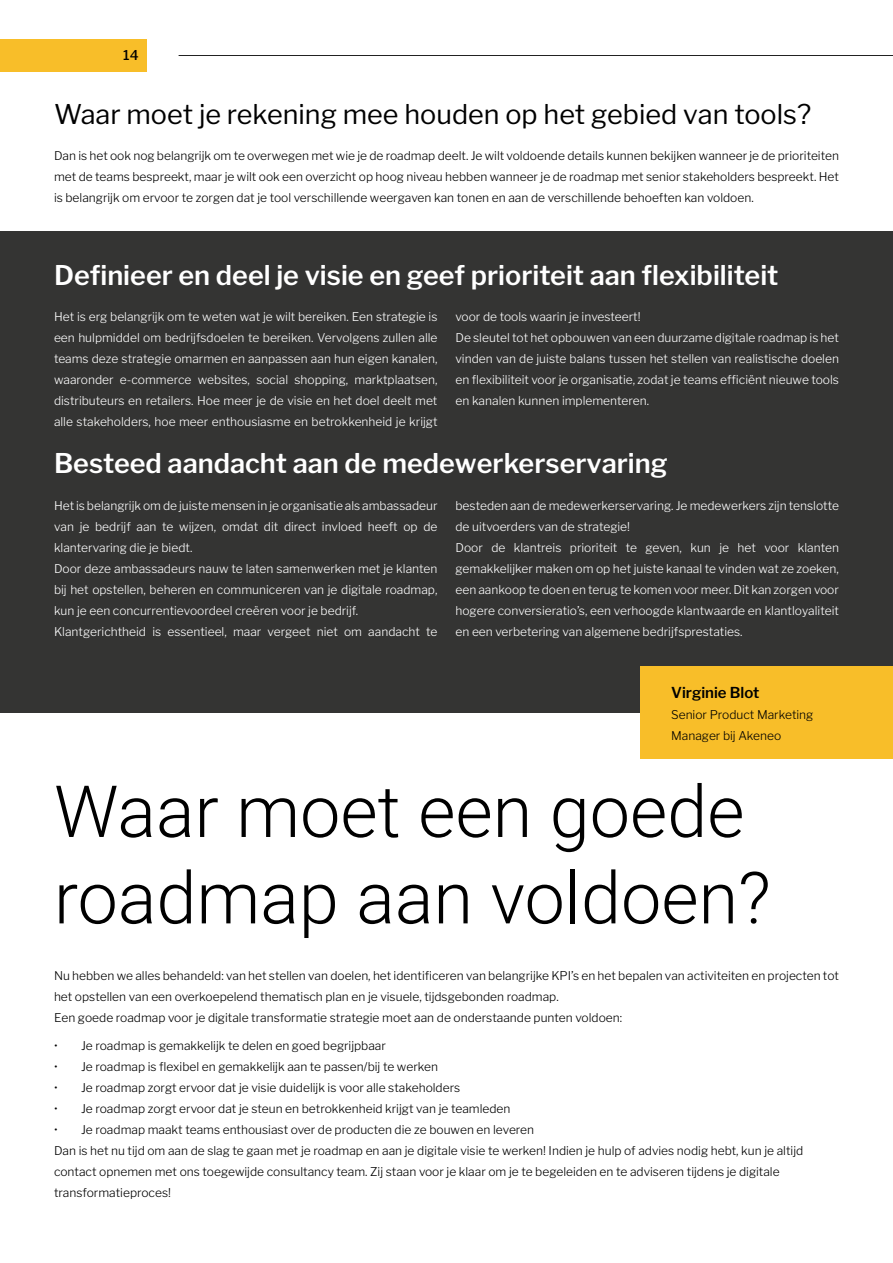
<style>
.page{position:relative;width:893px;height:1263px;background:#fff}
.page>*{position:absolute;margin:0;border:0;box-sizing:border-box;transform-origin:0 0}
.t1{font:300 72px/86.4px "Roboto";color:#000}
.t2{font:600 27px "Libre Franklin";color:#fff}
.t3{font:27px "Libre Franklin";color:#000}
.t4{font:600 15px "Libre Franklin";color:#000}
.t5{font:500 13.5px "Libre Franklin";color:#000}
.t6{font:300 12px/21px "Libre Franklin";color:#fff}
.t7{font:300 12px/21px "Libre Franklin";color:#000}
</style>
<div class="page">
<hr style="left:179px;top:55px;width:714px;height:1px;background:#222">
<div style="left:0;top:231px;width:893px;height:482px;background:#343433"></div>
<div style="left:641px;top:667px;width:252px;height:92px;background:#f8be29"></div>
<div style="left:0;top:39px;width:147px;height:33px;background:#f8be29"></div>
<p class="t5" style="left:123px;top:47px;width:17px">14</p>
<h2 class="t3" style="left:54px;top:98px;width:759px">Waar moet je rekening mee houden op het gebied van tools?</h2>
<p class="t7" style="left:54px;top:145px;width:786px;text-align:justify">Dan is het ook nog belangrijk om te overwegen met wie je de roadmap deelt. Je wilt voldoende details kunnen bekijken wanneer je de prioriteiten met de teams bespreekt, maar je wilt ook een overzicht op hoog niveau hebben wanneer je de roadmap met senior stakeholders bespreekt. Het is belangrijk om ervoor te zorgen dat je tool verschillende weergaven kan tonen en aan de verschillende behoeften kan voldoen.</p>
<h2 class="t2" style="left:54px;top:259px;width:726px">Definieer en deel je visie en geef prioriteit aan flexibiliteit</h2>
<p class="t6" style="left:54px;top:306px;width:385px;text-align:justify">Het is erg belangrijk om te weten wat je wilt bereiken. Een strategie is een hulpmiddel om bedrijfsdoelen te bereiken. Vervolgens zullen alle teams deze strategie omarmen en aanpassen aan hun eigen kanalen, waaronder e-commerce websites, social shopping, marktplaatsen, distributeurs en retailers. Hoe meer je de visie en het doel deelt met alle stakeholders, hoe meer enthousiasme en betrokkenheid je krijgt</p>
<p class="t6" style="left:455px;top:306px;width:385px">voor de tools waarin je investeert!<br>De sleutel tot het opbouwen van een duurzame digitale roadmap is het vinden van de juiste balans tussen het stellen van realistische doelen en flexibiliteit voor je organisatie, zodat je teams efficiënt nieuwe tools en kanalen kunnen implementeren.</p>
<h2 class="t2" style="left:54px;top:447px;width:615px">Besteed aandacht aan de medewerkerservaring</h2>
<p class="t6" style="left:54px;top:495px;width:385px">Het is belangrijk om de juiste mensen in je organisatie als ambassadeur van je bedrijf aan te wijzen, omdat dit direct invloed heeft op de klantervaring die je biedt.<br>Door deze ambassadeurs nauw te laten samenwerken met je klanten bij het opstellen, beheren en communiceren van je digitale roadmap, kun je een concurrentievoordeel creëren voor je bedrijf.<br>Klantgerichtheid is essentieel, maar vergeet niet om aandacht te</p>
<p class="t6" style="left:455px;top:495px;width:385px">besteden aan de medewerkerservaring. Je medewerkers zijn tenslotte de uitvoerders van de strategie!<br>Door de klantreis prioriteit te geven, kun je het voor klanten gemakkelijker maken om op het juiste kanaal te vinden wat ze zoeken, een aankoop te doen en terug te komen voor meer. Dit kan zorgen voor hogere conversieratio’s, een verhoogde klantwaarde en klantloyaliteit en een verbetering van algemene bedrijfsprestaties.</p>
<p class="t4" style="left:671px;top:683px;width:90px">Virginie Blot</p>
<p class="t7" style="left:671px;top:704px;width:144px">Senior Product Marketing<br>Manager bij Akeneo</p>
<h1 class="t1" style="left:54px;top:765px;width:718px">Waar moet een goede roadmap aan voldoen?</h1>
<p class="t7" style="left:54px;top:965px;width:786px">Nu hebben we alles behandeld: van het stellen van doelen, het identificeren van belangrijke KPI’s en het bepalen van activiteiten en projecten tot het opstellen van een overkoepelend thematisch plan en je visuele, tijdsgebonden roadmap.<br>Een goede roadmap voor je digitale transformatie strategie moet aan de onderstaande punten voldoen:</p>
<p class="t7" style="left:54px;top:1035px;width:333px">• Je roadmap is gemakkelijk te delen en goed begrijpbaar</p>
<p class="t7" style="left:54px;top:1056px;width:386px">• Je roadmap is flexibel en gemakkelijk aan te passen/bij te werken</p>
<p class="t7" style="left:54px;top:1077px;width:408px">• Je roadmap zorgt ervoor dat je visie duidelijk is voor alle stakeholders</p>
<p class="t7" style="left:54px;top:1098px;width:458px">• Je roadmap zorgt ervoor dat je steun en betrokkenheid krijgt van je teamleden</p>
<p class="t7" style="left:54px;top:1119px;width:751px">• Je roadmap maakt teams enthousiast over de producten die ze bouwen en leveren<br>Dan is het nu tijd om aan de slag te gaan met je roadmap en aan je digitale visie te werken! Indien je hulp of advies nodig hebt, kun je altijd contact opnemen met ons toegewijde consultancy team. Zij staan voor je klaar om je te begeleiden en te adviseren tijdens je digitale transformatieproces!</p>
</div>
